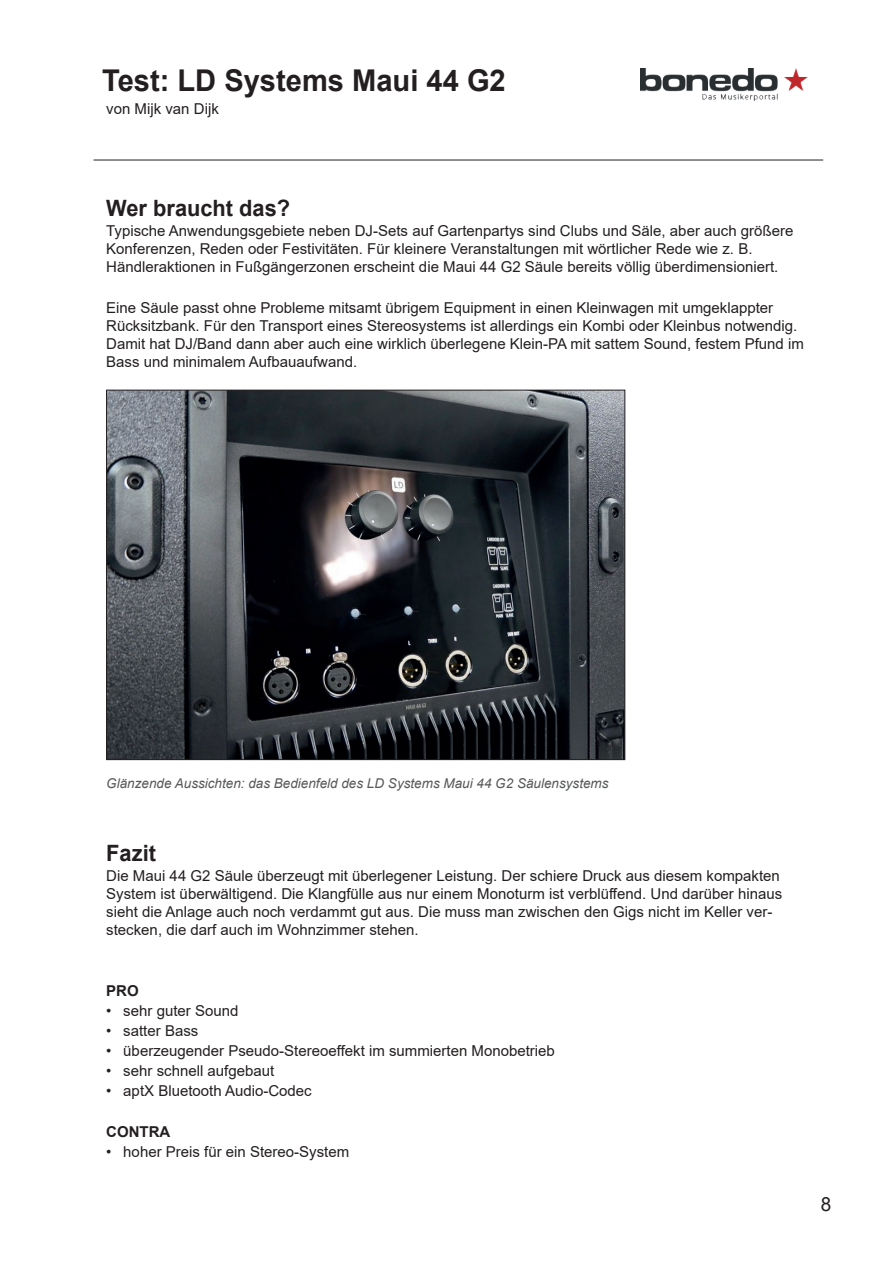
<style>
.page{position:relative;width:893px;height:1263px;background:#fff}
.page>*{position:absolute;margin:0;border:0;box-sizing:border-box;transform-origin:0 0}
.t1{font:700 30px "Arial";color:#231f20}
.t2{font:700 22.5px "Arial";color:#231f20}
.t3{font:19.5px "Arial";color:#231f20}
.t4{font:15px/18px "Arial";color:#231f20}
.t5{font:700 15px "Arial";color:#231f20}
.t6{font:italic 13.5px "Arial";color:#57585a}
</style>
<div class="page">
<hr style="left:94px;top:160px;width:729px;height:1px;background:#231f20">
<img style="left:640px;top:68px;width:168px;height:33px">
<img style="left:108px;top:392px;width:515px;height:366px">
<h1 class="t1" style="left:102px;top:59px;width:405px">Test: LD Systems Maui 44 G2</h1>
<p class="t4" style="left:106px;top:100px;width:114px">von Mijk van Dijk</p>
<h2 class="t2" style="left:106px;top:192px;width:185px">Wer braucht das?</h2>
<p class="t4" style="left:106px;top:222px;width:689px">Typische Anwendungsgebiete neben DJ-Sets auf Gartenpartys sind Clubs und Säle, aber auch größere<br>Konferenzen, Reden oder Festivitäten. Für kleinere Veranstaltungen mit wörtlicher Rede wie z. B.<br>Händleraktionen in Fußgängerzonen erscheint die Maui 44 G2 Säule bereits völlig überdimensioniert.</p>
<p class="t4" style="left:106px;top:298px;width:699px">Eine Säule passt ohne Probleme mitsamt übrigem Equipment in einen Kleinwagen mit umgeklappter Rücksitzbank. Für den Transport eines Stereosystems ist allerdings ein Kombi oder Kleinbus notwendig.<br>Damit hat DJ/Band dann aber auch eine wirklich überlegene Klein-PA mit sattem Sound, festem Pfund im Bass und minimalem Aufbauaufwand.</p>
<p class="t6" style="left:106px;top:775px;width:504px">Glänzende Aussichten: das Bedienfeld des LD Systems Maui 44 G2 Säulensystems</p>
<h2 class="t2" style="left:106px;top:837px;width:51px">Fazit</h2>
<p class="t4" style="left:106px;top:867px;width:677px">Die Maui 44 G2 Säule überzeugt mit überlegener Leistung. Der schiere Druck aus diesem kompakten System ist überwältigend. Die Klangfülle aus nur einem Monoturm ist verblüffend. Und darüber hinaus sieht die Anlage auch noch verdammt gut aus. Die muss man zwischen den Gigs nicht im Keller ver&shy;stecken, die darf auch im Wohnzimmer stehen.</p>
<p class="t5" style="left:106px;top:980px;width:34px">PRO</p>
<p class="t4" style="left:106px;top:1001px;width:134px">• sehr guter Sound</p>
<p class="t4" style="left:106px;top:1022px;width:94px">• satter Bass</p>
<p class="t4" style="left:106px;top:1042px;width:450px">• überzeugender Pseudo-Stereoeffekt im summierten Monobetrieb</p>
<p class="t4" style="left:106px;top:1062px;width:169px">• sehr schnell aufgebaut</p>
<p class="t4" style="left:106px;top:1082px;width:207px">• aptX Bluetooth Audio-Codec</p>
<p class="t5" style="left:106px;top:1121px;width:66px">CONTRA</p>
<p class="t4" style="left:106px;top:1142px;width:244px">• hoher Preis für ein Stereo-System</p>
<h3 class="t3" style="left:821px;top:1191px;width:12px">8</h3>
</div>
